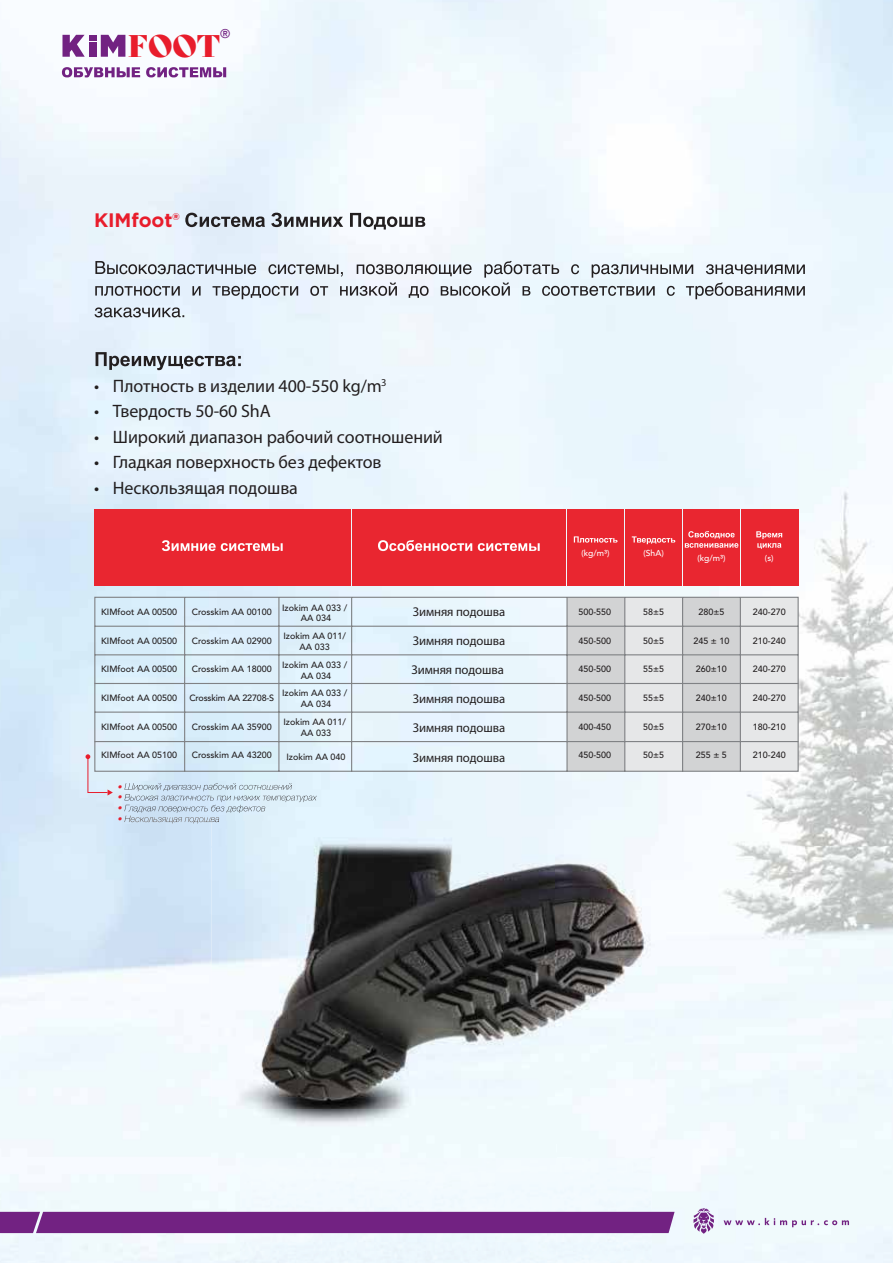
<style>
.page{position:relative;width:893px;height:1263px;background:#fff}
.page>*{position:absolute;margin:0;border:0;box-sizing:border-box;transform-origin:0 0}
.t1{font:30.45px "Bely Display";color:#e81d2c}
.t2{font:700 19.5px "Gotham";letter-spacing:-.005em;color:#e81d2c}
.t3{font:18px "Myriad Pro";letter-spacing:-.005em;color:#231f20}
.t4{font:12.75px "Myriad Pro";letter-spacing:-.005em;color:#231f20}
.t5{font:500 12.75px "Avenir";color:#722282}
.t6{font:500 9px/10.8px "Avenir";color:#231f20;text-align:center}
.t7{font:500 9px "Avenir";letter-spacing:-.02em;color:#231f20}
.t8{font:italic 300 9px/10.8px "Avenir";color:#e81d2c;text-align:justify}
.t9{font:500 8.55px "Avenir";color:#fff}
</style>
<div class="page">
<img style="left:0;top:0;width:893px;height:846px">
<img style="left:652px;top:846px;width:241px;height:417px">
<svg style="left:185px;top:213px;width:240px;height:16px"></svg>
<svg style="left:95px;top:261px;width:710px;height:38px;background:#c5ccd3"></svg>
<svg style="left:95px;top:307px;width:89px;height:10px"></svg>
<svg style="left:96px;top:352px;width:145px;height:18px;background:#a5adb5"></svg>
<svg style="left:94px;top:596px;width:705px;height:176px;background:#d8e2e9"></svg>
<div style="left:94px;top:509px;width:257px;height:77px;background:#e92630"></div>
<div style="left:352px;top:509px;width:213px;height:77px;background:#e92630"></div>
<div style="left:625px;top:509px;width:57px;height:77px;background:#e92630"></div>
<div style="left:683px;top:509px;width:57px;height:77px;background:#e92630"></div>
<div style="left:567px;top:509px;width:57px;height:77px;background:#e92630"></div>
<div style="left:741px;top:509px;width:57px;height:77px;background:#e92630"></div>
<svg style="left:86px;top:754px;width:27px;height:41px"></svg>
<img style="left:211px;top:821px;width:443px;height:337px">
<svg style="left:124px;top:783px;width:193px;height:40px;background:#c9dbe8"></svg>
<svg style="left:162px;top:540px;width:121px;height:11px"></svg>
<svg style="left:378px;top:540px;width:162px;height:11px"></svg>
<svg style="left:574px;top:536px;width:43px;height:7px"></svg>
<svg style="left:632px;top:536px;width:43px;height:8px"></svg>
<svg style="left:685px;top:531px;width:53px;height:17px"></svg>
<svg style="left:756px;top:531px;width:26px;height:18px"></svg>
<svg style="left:724px;top:1218px;width:125px;height:9px"></svg>
<div style="left:0;top:1212px;width:675px;height:21px;background:#722282"></div>
<svg style="left:693px;top:1208px;width:21px;height:26px"></svg>
<svg style="left:62px;top:67px;width:78px;height:10px"></svg>
<svg style="left:146px;top:67px;width:80px;height:10px"></svg>
<svg style="left:62px;top:35px;width:23px;height:22px"></svg>
<div style="left:89px;top:42px;width:7px;height:15px;background:#722282"></div>
<div style="left:89px;top:35px;width:7px;height:6px;background:#722282"></div>
<svg style="left:101px;top:35px;width:24px;height:22px"></svg>
<h3 class="t5" style="left:220px;top:22px;width:12px">®</h3>
<h1 class="t1" style="left:128px;top:21px;width:94px">FOOT</h1>
<h2 class="t2" style="left:94px;top:207px;width:87px">KIMfoot®</h2>
<h3 class="t3" style="left:94px;top:374px;width:294px">• Плотность в изделии 400-550 kg/m<sup>3</sup></h3>
<h3 class="t3" style="left:94px;top:400px;width:178px">• Твердость 50-60 ShA</h3>
<h3 class="t3" style="left:94px;top:425px;width:350px">• Широкий диапазон рабочий соотношений</h3>
<h3 class="t3" style="left:94px;top:451px;width:289px">• Гладкая поверхность без дефектов</h3>
<h3 class="t3" style="left:94px;top:476px;width:205px">• Нескользящая подошва</h3>
<p class="t6" style="left:101px;top:606px;width:78px">KIMfoot AA 00500</p>
<p class="t6" style="left:101px;top:635px;width:78px">KIMfoot AA 00500</p>
<p class="t6" style="left:101px;top:663px;width:78px">KIMfoot AA 00500</p>
<p class="t6" style="left:101px;top:692px;width:78px">KIMfoot AA 00500</p>
<p class="t6" style="left:101px;top:721px;width:78px">KIMfoot AA 00500</p>
<p class="t6" style="left:101px;top:749px;width:78px">KIMfoot AA 05100</p>
<p class="t8" style="left:118px;top:781px;width:6px">• • • •</p>
<p class="t6" style="left:192px;top:606px;width:82px">Crosskim AA 00100</p>
<p class="t6" style="left:192px;top:635px;width:82px">Crosskim AA 02900</p>
<p class="t6" style="left:192px;top:663px;width:82px">Crosskim AA 18000</p>
<p class="t7" style="left:189px;top:690px;width:86px">Crosskim AA 22708-S</p>
<p class="t6" style="left:192px;top:721px;width:82px">Crosskim AA 35900</p>
<p class="t6" style="left:192px;top:749px;width:82px">Crosskim AA 43200</p>
<p class="t6" style="left:282px;top:601px;width:67px">Izokim AA 033 /<br>AA 034</p>
<p class="t6" style="left:283px;top:630px;width:64px">Izokim AA 011/<br>AA 033</p>
<p class="t6" style="left:282px;top:659px;width:67px">Izokim AA 033 /<br>AA 034</p>
<p class="t6" style="left:282px;top:687px;width:67px">Izokim AA 033 /<br>AA 034</p>
<p class="t6" style="left:283px;top:716px;width:64px">Izokim AA 011/<br>AA 033</p>
<p class="t6" style="left:286px;top:751px;width:61px">Izokim AA 040</p>
<h3 class="t4" style="left:413px;top:604px;width:94px">Зимняя подошва</h3>
<h3 class="t4" style="left:413px;top:633px;width:94px">Зимняя подошва</h3>
<h3 class="t4" style="left:412px;top:662px;width:94px">Зимняя подошва</h3>
<h3 class="t4" style="left:413px;top:691px;width:94px">Зимняя подошва</h3>
<h3 class="t4" style="left:413px;top:720px;width:94px">Зимняя подошва</h3>
<h3 class="t4" style="left:413px;top:749px;width:94px">Зимняя подошва</h3>
<p class="t9" style="left:581px;top:546px;width:30px">(kg/m³)</p>
<p class="t9" style="left:643px;top:546px;width:22px">(ShA)</p>
<p class="t6" style="left:578px;top:606px;width:34px">500-550</p>
<p class="t6" style="left:578px;top:635px;width:34px">450-500</p>
<p class="t6" style="left:578px;top:663px;width:34px">450-500</p>
<p class="t6" style="left:578px;top:692px;width:34px">450-500</p>
<p class="t6" style="left:578px;top:721px;width:34px">400-450</p>
<p class="t6" style="left:578px;top:749px;width:34px">450-500</p>
<p class="t6" style="left:643px;top:606px;width:23px">58±5</p>
<p class="t6" style="left:643px;top:635px;width:23px">50±5</p>
<p class="t6" style="left:643px;top:663px;width:23px">55±5</p>
<p class="t6" style="left:643px;top:692px;width:23px">55±5</p>
<p class="t6" style="left:643px;top:720px;width:23px">50±5</p>
<p class="t6" style="left:643px;top:749px;width:23px">50±5</p>
<p class="t9" style="left:697px;top:551px;width:30px">(kg/m³)</p>
<p class="t9" style="left:765px;top:551px;width:10px">(s)</p>
<p class="t6" style="left:698px;top:606px;width:28px">280±5</p>
<p class="t6" style="left:693px;top:635px;width:38px">245 ± 10</p>
<p class="t6" style="left:696px;top:663px;width:33px">260±10</p>
<p class="t6" style="left:696px;top:692px;width:33px">240±10</p>
<p class="t6" style="left:696px;top:721px;width:33px">270±10</p>
<p class="t6" style="left:696px;top:749px;width:33px">255 ± 5</p>
<p class="t6" style="left:753px;top:606px;width:34px">240-270</p>
<p class="t6" style="left:753px;top:635px;width:34px">210-240</p>
<p class="t6" style="left:753px;top:663px;width:34px">240-270</p>
<p class="t6" style="left:753px;top:692px;width:34px">240-270</p>
<p class="t6" style="left:753px;top:720px;width:34px">180-210</p>
<p class="t6" style="left:753px;top:749px;width:34px">210-240</p>
</div>
